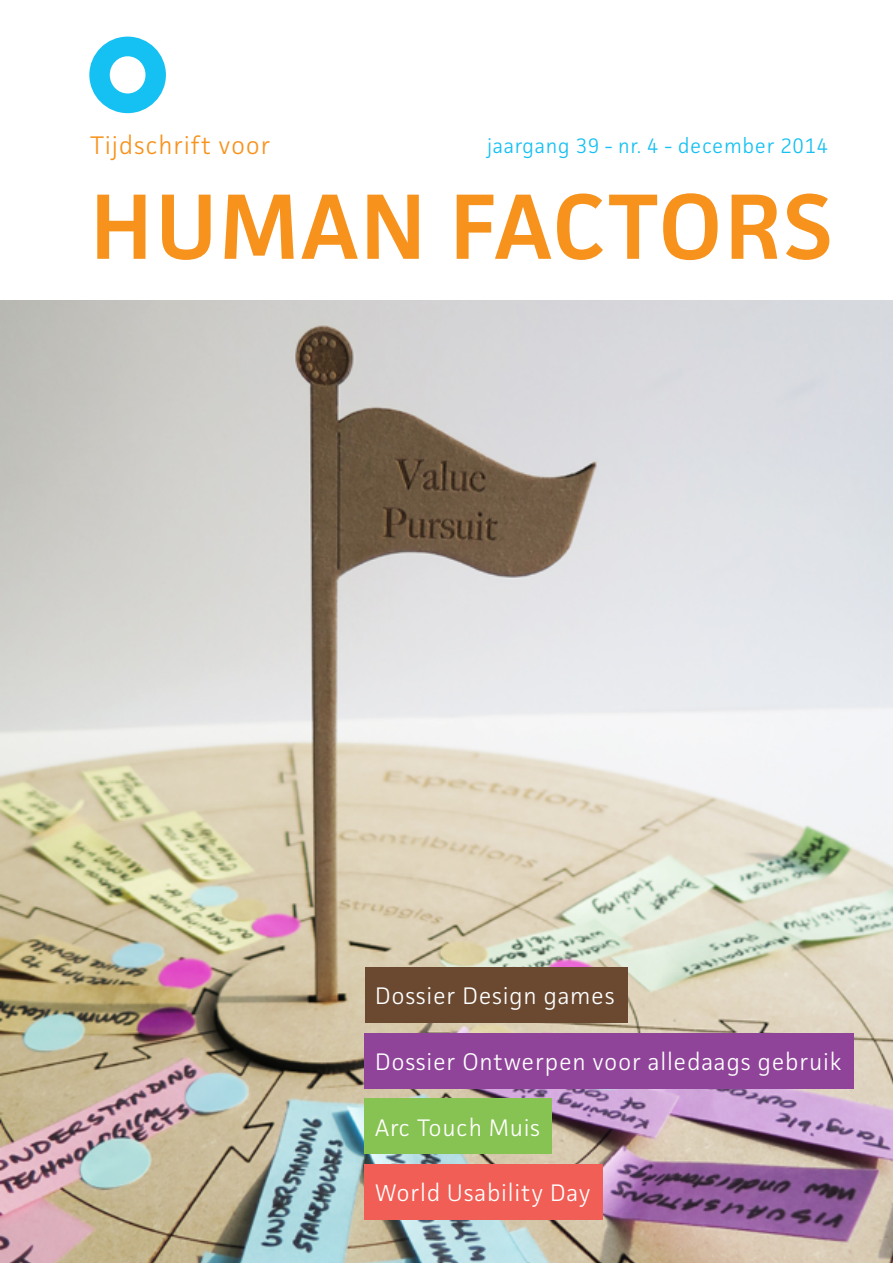
<style>
.page{position:relative;width:893px;height:1263px;background:#fff}
.page>*{position:absolute;margin:0;border:0;box-sizing:border-box;transform-origin:0 0}
.t1{font:600 93px "Facit";letter-spacing:.025em;color:#f7931d}
.t2{font:300 25.5px "Facit";letter-spacing:.03em;color:#f7931d}
.t3{font:300 24px "Facit";letter-spacing:.03em;color:#fff}
.t4{font:300 21px "Facit";letter-spacing:.03em;color:#15c0f2}
</style>
<div class="page">
<img style="left:0;top:300px;width:893px;height:963px">
<div style="left:364px;top:967px;width:263px;height:55px;background:#6a4930"></div>
<div style="left:364px;top:1033px;width:489px;height:55px;background:#8f4499"></div>
<div style="left:364px;top:1165px;width:239px;height:55px;background:#f15e55"></div>
<div style="left:364px;top:1099px;width:188px;height:55px;background:#87c352"></div>
<svg style="left:89px;top:37px;width:77px;height:76px"></svg>
<p class="t2" style="left:90px;top:129px;width:182px">Tijdschrift voor</p>
<h1 class="t1" style="left:90px;top:169px;width:744px">HUMAN FACTORS</h1>
<p class="t4" style="left:487px;top:133px;width:343px">jaargang 39 - nr. 4 - december 2014</p>
<p class="t3" style="left:375px;top:981px;width:241px">Dossier Design games</p>
<p class="t3" style="left:375px;top:1047px;width:468px">Dossier Ontwerpen voor alledaags gebruik</p>
<p class="t3" style="left:375px;top:1112px;width:166px">Arc Touch Muis</p>
<p class="t3" style="left:375px;top:1178px;width:217px">World Usability Day</p>
</div>
